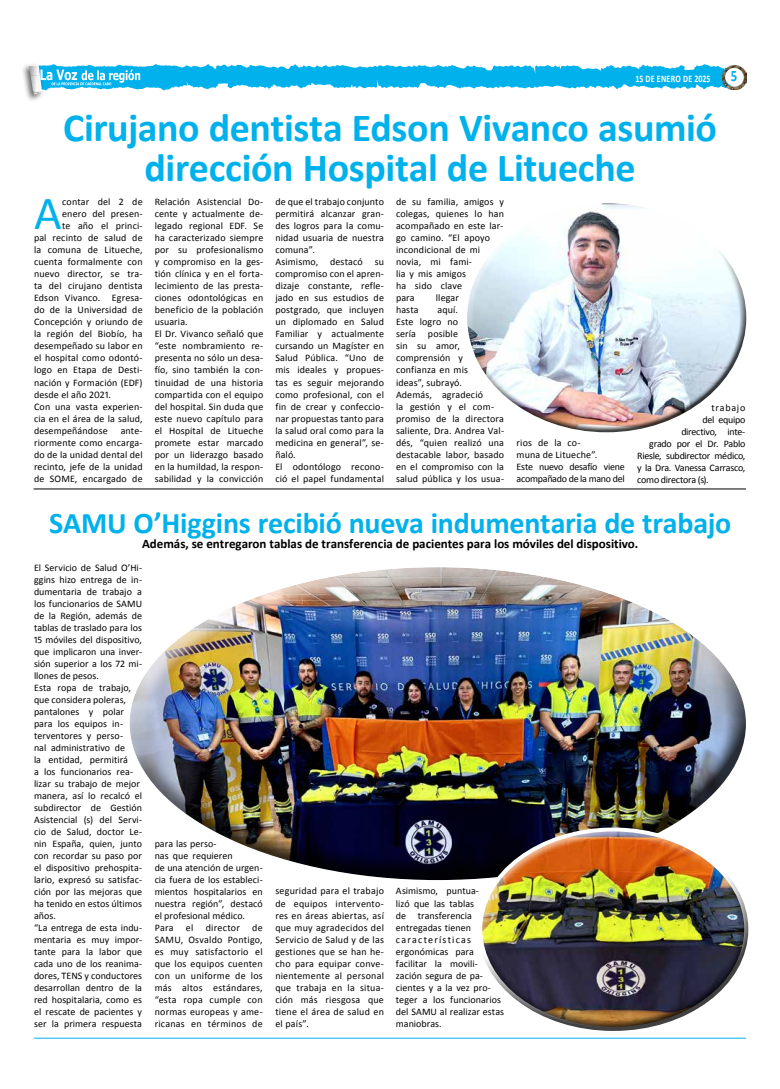
<style>
.page{position:relative;width:780px;height:1089px;background:#fff}
.page>*{position:absolute;margin:0;border:0;box-sizing:border-box;transform-origin:0 0}
.t1{font:47.8px "Calibri";color:#00b1ec}
.t2{font:700 40px/40px "Calibri";letter-spacing:-.01em;color:#00b1ec;text-align:center}
.t3{font:700 30px "Calibri";letter-spacing:-.01em;color:#00b1ec}
.t4{font:700 16px "Calibri";color:#00b1ec;scale:.8 1}
.t5{font:700 13px "Calibri";color:#000}
.t6{font:10px/12px "Calibri";letter-spacing:.01em;color:#000}
.t7{font:10px/12px "Calibri";letter-spacing:-.025em;color:#000}
.t8{font:10px "Calibri";letter-spacing:-.03em;color:#000}
.t9{font:700 10px "Calibri";letter-spacing:.035em;color:#fff;scale:.8 1}
.t10{font:10px "Calibri";letter-spacing:.08em;color:#000}
</style>
<div class="page">
<div style="left:21px;top:63px;width:23px;height:40px;background:#000;opacity:.6"></div>
<img style="left:732px;top:65px;width:14px;height:24px">
<div style="left:725px;top:68px;width:18px;height:18px;background:#fff;border-radius:50%"></div>
<svg style="left:29px;top:64px;width:703px;height:31px"></svg>
<div style="left:466px;top:203px;width:270px;height:164px;background:#fff;opacity:.75"></div>
<div style="left:470px;top:247px;width:276px;height:186px;background:#000;opacity:.75"></div>
<div style="left:129px;top:566px;width:618px;height:188px;background:#fff;opacity:.75"></div>
<div style="left:129px;top:655px;width:618px;height:226px;background:#000;opacity:.75"></div>
<div style="left:477px;top:826px;width:267px;height:147px;background:#fff;opacity:.75"></div>
<div style="left:478px;top:870px;width:271px;height:162px;background:#000;opacity:.75"></div>
<hr style="left:34px;top:488px;width:712px;height:1px;background:#000">
<hr style="left:34px;top:1037px;width:712px;height:1px;background:#00b1ec">
<p class="t9" style="left:635px;top:72px;width:95px">15 DE ENERO DE 2025</p>
<h3 class="t4" style="left:730px;top:66px;width:10px">5</h3>
<h2 class="t2" style="left:63px;top:108px;width:655px">Cirujano dentista Edson Vivanco asumió dirección Hospital de Litueche</h2>
<h1 class="t1" style="left:34px;top:183px;width:29px">A</h1>
<p class="t6" style="left:62px;top:196px;width:82px">contar del 2 de</p>
<p class="t6" style="left:62px;top:208px;width:82px">enero del presen-</p>
<p class="t6" style="left:62px;top:220px;width:82px">te año el princi-</p>
<p class="t6" style="left:34px;top:232px;width:110px">pal recinto de salud de</p>
<p class="t6" style="left:34px;top:244px;width:110px">la comuna de Litueche,</p>
<p class="t6" style="left:34px;top:256px;width:110px">cuenta formalmente con</p>
<p class="t6" style="left:34px;top:268px;width:110px">nuevo director, se tra-</p>
<p class="t6" style="left:34px;top:280px;width:110px">ta del cirujano dentista</p>
<p class="t6" style="left:34px;top:292px;width:110px">Edson Vivanco. Egresa-</p>
<p class="t6" style="left:34px;top:304px;width:110px">do de la Universidad de</p>
<p class="t6" style="left:34px;top:316px;width:110px">Concepción y oriundo de</p>
<p class="t6" style="left:34px;top:328px;width:110px">la región del Biobío, ha</p>
<p class="t6" style="left:34px;top:340px;width:110px">desempeñado su labor en</p>
<p class="t6" style="left:34px;top:352px;width:110px">el hospital como odontó-</p>
<p class="t6" style="left:34px;top:364px;width:110px">logo en Etapa de Desti-</p>
<p class="t6" style="left:34px;top:376px;width:110px">nación y Formación (EDF)</p>
<p class="t6" style="left:34px;top:388px;width:78px">desde el año 2021.</p>
<p class="t6" style="left:34px;top:400px;width:110px">Con una vasta experien-</p>
<p class="t6" style="left:34px;top:412px;width:110px">cia en el área de la salud,</p>
<p class="t6" style="left:34px;top:424px;width:75px">desempeñándose</p>
<p class="t6" style="left:34px;top:424px;width:110px;text-align:justify;text-indent:87px">ante&shy;riormente como encarga&shy;do de la unidad dental del recinto, jefe de la unidad de SOME, encargado de</p>
<p class="t6" style="left:155px;top:196px;width:110px">Relación Asistencial Do&shy;cente y actualmente de&shy;legado regional EDF. Se ha caracterizado siempre por su profesionalismo y compromiso en la ges&shy;tión clínica y en el forta&shy;lecimiento de las presta&shy;ciones odontológicas en beneficio de la población usuaria.<br>El Dr. Vivanco señaló que “este nombramiento re&shy;presenta no sólo un desa&shy;fío, sino también la con&shy;tinuidad de una historia compartida con el equipo del hospital. Sin duda que este nuevo capítulo para el Hospital de Litueche promete estar marcado por un liderazgo basado en la humildad, la respon&shy;sabilidad y la convicción</p>
<p class="t6" style="left:275px;top:196px;width:110px">de que el trabajo conjunto permitirá alcanzar gran&shy;des logros para la comu&shy;nidad usuaria de nuestra comuna”.<br>Asimismo, destacó su compromiso con el apren&shy;dizaje constante, refle&shy;jado en sus estudios de postgrado, que incluyen un diplomado en Salud<br>Familiar y actualmente cursando un Magíster en<br>Salud Pública. “Uno de mis ideales y propues&shy;tas es seguir mejorando como profesional, con el fin de crear y confeccio&shy;nar propuestas tanto para la salud oral como para la medicina en general”, se&shy;ñaló.<br>El odontólogo recono&shy;ció el papel fundamental</p>
<p class="t6" style="left:396px;top:196px;width:110px">de su familia, amigos y colegas, quienes lo han acompañado en este lar&shy;go camino. “El apoyo incondicional de mi novia, mi fami-<br>lia y mis amigos<br>ha sido clave<br>para</p>
<p class="t6" style="left:436px;top:292px;width:25px">llegar</p>
<p class="t6" style="left:396px;top:304px;width:110px;text-indent:41px">aquí.<br>Este logro no<br>sería posible<br>sin su amor, comprensión y confianza en mis<br>ideas”, subrayó.<br>Además, agradeció<br>la gestión y el com&shy;promiso de la directora saliente, Dra. Andrea Val&shy;dés, “quien realizó una destacable labor, basado en el compromiso con la salud pública y los usua-</p>
<p class="t6" style="left:396px;top:304px;width:24px">hasta</p>
<p class="t7" style="left:516px;top:437px;width:110px">rios de la co-<br>muna de Litueche”.<br>Este nuevo desafío viene acompañado de la mano del</p>
<p class="t10" style="left:711px;top:402px;width:35px">trabajo</p>
<p class="t8" style="left:702px;top:414px;width:44px">del equipo</p>
<p class="t8" style="left:681px;top:426px;width:65px">directivo, inte-</p>
<p class="t7" style="left:649px;top:438px;width:97px">grado por el Dr. Pablo</p>
<p class="t7" style="left:637px;top:450px;width:109px">Riesle, subdirector médico,</p>
<p class="t7" style="left:637px;top:462px;width:110px">y la Dra. Vanessa Carrasco,</p>
<p class="t7" style="left:637px;top:474px;width:73px">como directora (s).</p>
<h3 class="t3" style="left:49px;top:503px;width:683px">SAMU O’Higgins recibió nueva indumentaria de trabajo</h3>
<h3 class="t5" style="left:142px;top:535px;width:497px">Además, se entregaron tablas de transferencia de pacientes para los móviles del dispositivo.</h3>
<p class="t6" style="left:34px;top:561px;width:110px">El Servicio de Salud O’Hi&shy;ggins hizo entrega de in&shy;dumentaria de trabajo a los funcionarios de SAMU de la Región, además de tablas de traslado para los<br>15 móviles del dispositivo, que implicaron una inver&shy;sión superior a los 72 mi&shy;llones de pesos.<br>Esta ropa de trabajo, que considera poleras, pantalones y polar para los equipos in&shy;terventores y perso-<br>nal administrativo de<br>la entidad, permitirá<br>a los funcionarios rea&shy;lizar su trabajo de mejor manera, así lo recalcó el subdirector de Gestión<br>Asistencial (s) del Servi&shy;cio de Salud, doctor Le&shy;nin España, quien, junto con recordar su paso por el dispositivo prehospita&shy;lario, expresó su satisfac&shy;ción por las mejoras que ha tenido en estos últimos años.<br>“La entrega de esta indu&shy;mentaria es muy impor&shy;tante para la labor que cada uno de los reanima&shy;dores, TENS y conductores desarrollan dentro de la red hospitalaria, como es el rescate de pacientes y ser la primera respuesta</p>
<p class="t6" style="left:155px;top:837px;width:110px">para las perso-<br>nas que requieren<br>de una atención de urgen&shy;cia fuera de los estableci&shy;mientos hospitalarios en nuestra región”, destacó el profesional médico.<br>Para el director de<br>SAMU, Osvaldo Pontigo, es muy satisfactorio el que los equipos cuenten con un uniforme de los más altos estándares, “esta ropa cumple con normas europeas y ame&shy;ricanas en términos de</p>
<p class="t6" style="left:275px;top:885px;width:110px;text-align:justify">seguridad para el trabajo de equipos intervento&shy;res en áreas abiertas, así que muy agradecidos del Servicio de Salud y de las gestiones que se han he&shy;cho para equipar conve&shy;nientemente al personal que trabaja en la situa&shy;ción más riesgosa que tiene el área de salud en el país”.</p>
<p class="t6" style="left:396px;top:885px;width:109px">Asimismo, puntua-<br>lizó que las tablas<br>de transferencia entregadas tienen características ergonómicas para facilitar la movili&shy;zación segura de pa&shy;cientes y a la vez pro&shy;teger a los funcionarios del SAMU al realizar estas maniobras.</p>
</div>
